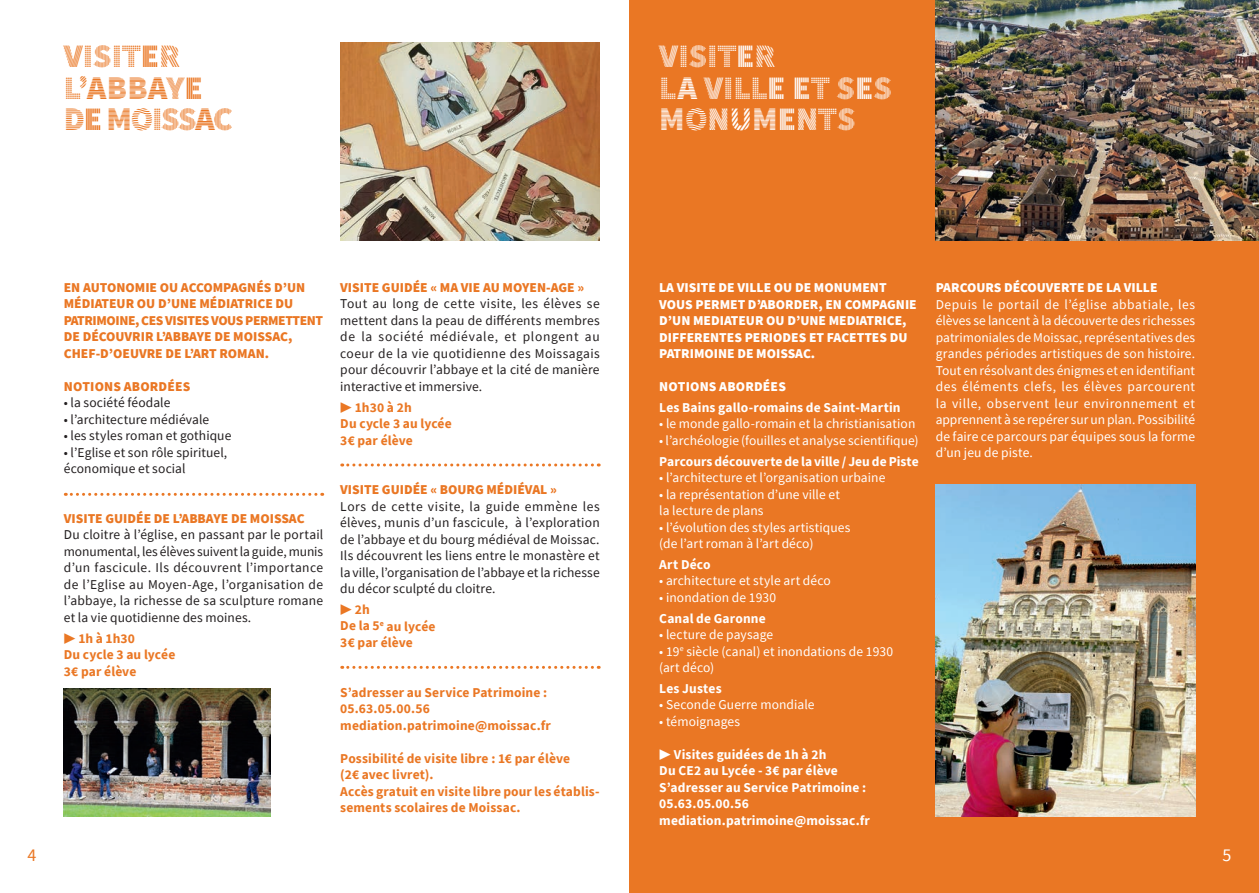
<style>
.page{position:relative;width:1259px;height:893px;background:#fff}
.page>*{position:absolute;margin:0;border:0;box-sizing:border-box;transform-origin:0 0}
.t1{font:900 33px/31.5px "Source Sans Pro DISPLAYV2";color:#fff}
.t2{font:900 33px/31.5px "Source Sans Pro DISPLAYV2";letter-spacing:-.005em;color:#ea7724}
.t3{font:18px "Source Sans Pro";color:#ea7724}
.t4{font:18px "Source Sans Pro";color:#fff}
.t5{font:13.5px/16.5px "Source Sans Pro";letter-spacing:.005em;color:#231f20;text-align:justify}
.t6{font:13.5px/16.5px "Source Sans Pro";letter-spacing:.005em;color:#fff}
.t7{font:700 13.5px/16.5px "Source Sans Pro";letter-spacing:.01em;color:#ea7724}
.t8{font:900 13.5px/16.5px "Source Sans Pro";color:#ea7724}
.t9{font:700 13.5px/16.5px "Source Sans Pro";letter-spacing:.01em;color:#fff}
.t10{font:900 13.5px/16.5px "Source Sans Pro";color:#fff}
</style>
<div class="page">
<img style="left:64px;top:689px;width:207px;height:127px">
<img style="left:340px;top:43px;width:260px;height:197px">
<div style="left:629px;top:0;width:630px;height:893px;background:#ea7724"></div>
<svg style="left:65px;top:493px;width:258px;height:3px"></svg>
<svg style="left:342px;top:463px;width:257px;height:3px"></svg>
<svg style="left:342px;top:666px;width:257px;height:3px"></svg>
<img style="left:935px;top:485px;width:260px;height:331px">
<img style="left:935px;top:0;width:324px;height:240px">
<h1 class="t2" style="left:64px;top:42px;width:170px">VISITER<br>L’ABBAYE<br>DE MOISSAC</h1>
<h1 class="t1" style="left:659px;top:42px;width:234px">VISITER<br>LA VILLE ET SES<br>MONUMENTS</h1>
<p class="t8" style="left:64px;top:279px;width:261px">EN AUTONOMIE OU ACCOMPAGNÉS D’UN MÉDIATEUR OU D’UNE MÉDIATRICE DU PATRIMOINE, CES VISITES VOUS PERMETTENT DE DÉCOUVRIR L’ABBAYE DE MOISSAC, CHEF-D’OEUVRE DE L’ART ROMAN.</p>
<p class="t8" style="left:64px;top:378px;width:128px">NOTIONS ABORDÉES</p>
<p class="t5" style="left:64px;top:395px;width:108px">• la société féodale</p>
<p class="t5" style="left:64px;top:411px;width:147px">• l’architecture médiévale</p>
<p class="t5" style="left:64px;top:428px;width:169px">• les styles roman et gothique</p>
<p class="t5" style="left:64px;top:444px;width:165px">• l’Eglise et son rôle spirituel, économique et social</p>
<p class="t8" style="left:64px;top:510px;width:242px">VISITE GUIDÉE DE L’ABBAYE DE MOISSAC</p>
<p class="t5" style="left:64px;top:527px;width:261px">Du cloitre à l’église, en passant par le portail monumental, les élèves suivent la guide, munis d’un fascicule. Ils découvrent l’importance de l’Eglise au Moyen-Age, l’organisation de l’abbaye, la richesse de sa sculpture romane et la vie quotidienne des moines.</p>
<p class="t7" style="left:64px;top:630px;width:113px">▶ 1h à 1h30<br>Du cycle 3 au lycée<br>3€ par élève</p>
<p class="t8" style="left:340px;top:279px;width:245px">VISITE GUIDÉE « MA VIE AU MOYEN-AGE »</p>
<p class="t5" style="left:340px;top:296px;width:261px">Tout au long de cette visite, les élèves se mettent dans la peau de différents membres de la société médiévale, et plongent au coeur de la vie quotidienne des Moissagais pour découvrir l’abbaye et la cité de manière interactive et immersive.</p>
<p class="t7" style="left:340px;top:399px;width:113px">▶ 1h30 à 2h<br>Du cycle 3 au lycée<br>3€ par élève</p>
<p class="t8" style="left:340px;top:481px;width:218px">VISITE GUIDÉE « BOURG MÉDIÉVAL »</p>
<p class="t5" style="left:340px;top:498px;width:261px">Lors de cette visite, la guide emmène les élèves, munis d’un fascicule, à l’exploration de l’abbaye et du bourg médiéval de Moissac.<br>Ils découvrent les liens entre le monastère et la ville, l’organisation de l’abbaye et la richesse du décor sculpté du cloitre.</p>
<p class="t7" style="left:340px;top:601px;width:97px">▶ 2h<br>De la 5<sup>e</sup> au lycée<br>3€ par élève</p>
<p class="t7" style="left:340px;top:684px;width:212px">S’adresser au Service Patrimoine :<br>05.63.05.00.56 mediation.patrimoine@moissac.fr</p>
<p class="t7" style="left:340px;top:750px;width:261px">Possibilité de visite libre : 1€ par élève<br>(2€ avec livret).<br>Accès gratuit en visite libre pour les établis&shy;sements scolaires de Moissac.</p>
<p class="t10" style="left:659px;top:279px;width:259px">LA VISITE DE VILLE OU DE MONUMENT VOUS PERMET D’ABORDER, EN COMPAGNIE D’UN MEDIATEUR OU D’UNE MEDIATRICE, DIFFERENTES PERIODES ET FACETTES DU PATRIMOINE DE MOISSAC.</p>
<p class="t10" style="left:659px;top:378px;width:128px">NOTIONS ABORDÉES</p>
<p class="t9" style="left:659px;top:399px;width:243px">Les Bains gallo-romains de Saint-Martin</p>
<p class="t6" style="left:659px;top:415px;width:258px">• le monde gallo-romain et la christianisation</p>
<p class="t6" style="left:659px;top:432px;width:261px">• l’archéologie (fouilles et analyse scientifique)</p>
<p class="t9" style="left:659px;top:453px;width:261px">Parcours découverte de la ville / Jeu de Piste</p>
<p class="t6" style="left:659px;top:469px;width:228px">• l’architecture et l’organisation urbaine</p>
<p class="t6" style="left:659px;top:486px;width:182px">• la représentation d’une ville et la lecture de plans</p>
<p class="t6" style="left:659px;top:519px;width:193px">• l’évolution des styles artistiques (de l’art roman à l’art déco)</p>
<p class="t9" style="left:659px;top:556px;width:53px">Art Déco</p>
<p class="t6" style="left:659px;top:572px;width:173px">• architecture et style art déco</p>
<p class="t6" style="left:659px;top:589px;width:118px">• inondation de 1930</p>
<p class="t9" style="left:659px;top:610px;width:108px">Canal de Garonne</p>
<p class="t6" style="left:659px;top:626px;width:115px">• lecture de paysage</p>
<p class="t6" style="left:659px;top:643px;width:235px">• 19<sup>e</sup> siècle (canal) et inondations de 1930 (art déco)</p>
<p class="t9" style="left:659px;top:680px;width:64px">Les Justes</p>
<p class="t6" style="left:659px;top:696px;width:157px">• Seconde Guerre mondiale</p>
<p class="t6" style="left:659px;top:713px;width:82px">• témoignages</p>
<p class="t9" style="left:659px;top:746px;width:212px">▶ Visites guidées de 1h à 2h<br>Du CE2 au Lycée - 3€ par élève<br>S’adresser au Service Patrimoine :<br>05.63.05.00.56 mediation.patrimoine@moissac.fr</p>
<p class="t10" style="left:935px;top:279px;width:223px">PARCOURS DÉCOUVERTE DE LA VILLE</p>
<p class="t6" style="left:935px;top:296px;width:261px;text-align:justify">Depuis le portail de l’église abbatiale, les élèves se lancent à la découverte des richesses patrimoniales de Moissac, représentatives des grandes périodes artistiques de son histoire.<br>Tout en résolvant des énigmes et en identifiant des éléments clefs, les élèves parcourent la ville, observent leur environnement et apprennent à se repérer sur un plan. Possibilité de faire ce parcours par équipes sous la forme d’un jeu de piste.</p>
<h2 class="t3" style="left:27px;top:844px;width:10px">4</h2>
<h2 class="t4" style="left:1222px;top:844px;width:10px">5</h2>
</div>
